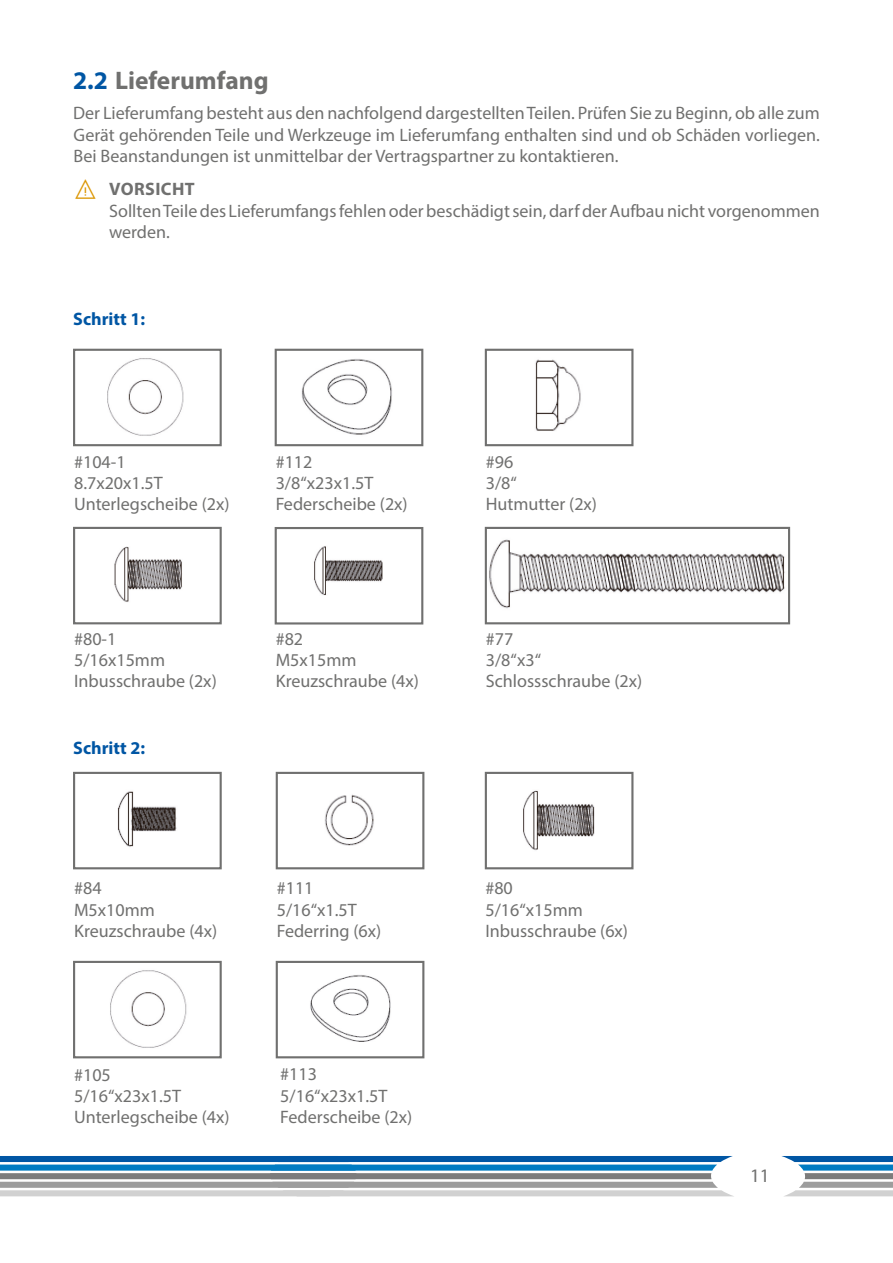
<style>
.page{position:relative;width:893px;height:1263px;background:#fff}
.page>*{position:absolute;margin:0;border:0;box-sizing:border-box;transform-origin:0 0}
.t1{font:700 25.5px "Myriad Pro";color:#70706f}
.t2{font:19.2px "Myriad Pro";color:#70706f}
.Fließtext_Sonder{font:18px "Myriad Pro";color:#70706f}
.Text_Hinweise{font:18px/21.1px "Myriad Pro";color:#70706f;text-align:justify}
.t3{font:700 18px "Myriad Pro";color:#0056a4}
.t4{font:700 18px "Myriad Pro";letter-spacing:.02em;color:#70706f}
.s1{color:#0056a4}
.s2{color:#db9500}
</style>
<div class="page">
<img style="left:107px;top:358px;width:77px;height:78px">
<div style="left:73px;top:349px;width:149px;height:97px;border:2px solid #70706f"></div>
<img style="left:535px;top:359px;width:46px;height:72px">
<div style="left:485px;top:349px;width:148px;height:97px;border:2px solid #70706f"></div>
<img style="left:301px;top:359px;width:91px;height:76px">
<div style="left:275px;top:349px;width:148px;height:97px;border:2px solid #70706f"></div>
<img style="left:114px;top:546px;width:68px;height:56px">
<div style="left:73px;top:527px;width:149px;height:97px;border:2px solid #70706f"></div>
<img style="left:314px;top:546px;width:69px;height:49px">
<div style="left:275px;top:527px;width:148px;height:97px;border:2px solid #70706f"></div>
<img style="left:489px;top:539px;width:296px;height:70px">
<div style="left:485px;top:527px;width:305px;height:97px;border:2px solid #70706f"></div>
<img style="left:117px;top:791px;width:60px;height:56px">
<div style="left:73px;top:772px;width:149px;height:97px;border:2px solid #70706f"></div>
<img style="left:324px;top:794px;width:50px;height:52px">
<div style="left:276px;top:772px;width:148px;height:97px;border:2px solid #70706f"></div>
<img style="left:523px;top:790px;width:72px;height:61px">
<div style="left:485px;top:772px;width:148px;height:97px;border:2px solid #70706f"></div>
<img style="left:110px;top:970px;width:77px;height:78px">
<div style="left:73px;top:961px;width:149px;height:97px;border:2px solid #70706f"></div>
<img style="left:310px;top:975px;width:81px;height:67px">
<div style="left:276px;top:961px;width:148px;height:97px;border:2px solid #70706f"></div>
<svg style="left:781px;top:1156px;width:112px;height:40px"></svg>
<svg style="left:0;top:1156px;width:733px;height:40px"></svg>
<p class="t1" style="left:73px;top:64px;width:197px"><span class="s1">2.2</span> Lieferumfang</p>
<p class="Text_Hinweise" style="left:73px;top:103px;width:748px">Der Lieferumfang besteht aus den nachfolgend dargestellten Teilen. Prüfen Sie zu Beginn, ob alle zum Gerät gehörenden Teile und Werkzeuge im Lieferumfang enthalten sind und ob Schäden vorliegen.<br>Bei Beanstandungen ist unmittelbar der Vertragspartner zu kontaktieren.</p>
<p class="t4" style="left:73px;top:177px;width:123px"><span class="s2">⚠</span> VORSICHT</p>
<p class="Text_Hinweise" style="left:109px;top:200px;width:712px;line-height:21.6px">Sollten Teile des Lieferumfangs fehlen oder beschädigt sein, darf der Aufbau nicht vorgenommen werden.</p>
<p class="t3" style="left:73px;top:308px;width:73px">Schritt 1:</p>
<p class="Fließtext_Sonder" style="left:74px;top:450px;width:53px">#104-1</p>
<p class="Fließtext_Sonder" style="left:74px;top:472px;width:90px">8.7x20x1.5T</p>
<p class="Fließtext_Sonder" style="left:74px;top:493px;width:157px">Unterlegscheibe (2x)</p>
<p class="Fließtext_Sonder" style="left:74px;top:628px;width:44px">#80-1</p>
<p class="Fließtext_Sonder" style="left:74px;top:649px;width:93px">5/16x15mm</p>
<p class="Fließtext_Sonder" style="left:74px;top:670px;width:144px">Inbusschraube (2x)</p>
<p class="t3" style="left:73px;top:736px;width:73px">Schritt 2:</p>
<p class="Fließtext_Sonder" style="left:276px;top:450px;width:38px">#112</p>
<p class="Fließtext_Sonder" style="left:276px;top:472px;width:99px">3/8“x23x1.5T</p>
<p class="Fließtext_Sonder" style="left:276px;top:493px;width:134px">Federscheibe (2x)</p>
<p class="Fließtext_Sonder" style="left:276px;top:628px;width:29px">#82</p>
<p class="Fließtext_Sonder" style="left:276px;top:649px;width:82px">M5x15mm</p>
<p class="Fließtext_Sonder" style="left:276px;top:670px;width:145px">Kreuzschraube (4x)</p>
<p class="Fließtext_Sonder" style="left:74px;top:877px;width:29px">#84</p>
<p class="Fließtext_Sonder" style="left:74px;top:898px;width:82px">M5x10mm</p>
<p class="Fließtext_Sonder" style="left:74px;top:920px;width:145px">Kreuzschraube (4x)</p>
<p class="Fließtext_Sonder" style="left:277px;top:877px;width:38px">#111</p>
<p class="Fließtext_Sonder" style="left:277px;top:898px;width:82px">5/16“x1.5T</p>
<p class="Fließtext_Sonder" style="left:277px;top:920px;width:106px">Federring (6x)</p>
<p class="Fließtext_Sonder" style="left:74px;top:1064px;width:38px">#105</p>
<p class="Fließtext_Sonder" style="left:74px;top:1085px;width:108px">5/16“x23x1.5T</p>
<p class="Fließtext_Sonder" style="left:74px;top:1106px;width:157px">Unterlegscheibe (4x)</p>
<p class="Fließtext_Sonder" style="left:280px;top:1063px;width:38px">#113</p>
<p class="Fließtext_Sonder" style="left:280px;top:1084px;width:108px">5/16“x23x1.5T</p>
<p class="Fließtext_Sonder" style="left:280px;top:1106px;width:134px">Federscheibe (2x)</p>
<p class="Fließtext_Sonder" style="left:486px;top:450px;width:29px">#96</p>
<p class="Fließtext_Sonder" style="left:486px;top:472px;width:33px">3/8“</p>
<p class="Fließtext_Sonder" style="left:486px;top:493px;width:113px">Hutmutter (2x)</p>
<p class="Fließtext_Sonder" style="left:486px;top:628px;width:29px">#77</p>
<p class="Fließtext_Sonder" style="left:486px;top:649px;width:57px">3/8“x3“</p>
<p class="Fließtext_Sonder" style="left:486px;top:670px;width:158px">Schlossschraube (2x)</p>
<p class="Fließtext_Sonder" style="left:485px;top:877px;width:29px">#80</p>
<p class="Fließtext_Sonder" style="left:485px;top:898px;width:99px">5/16“x15mm</p>
<p class="Fließtext_Sonder" style="left:485px;top:920px;width:144px">Inbusschraube (6x)</p>
<p class="t2" style="left:750px;top:1164px;width:21px">11</p>
</div>
